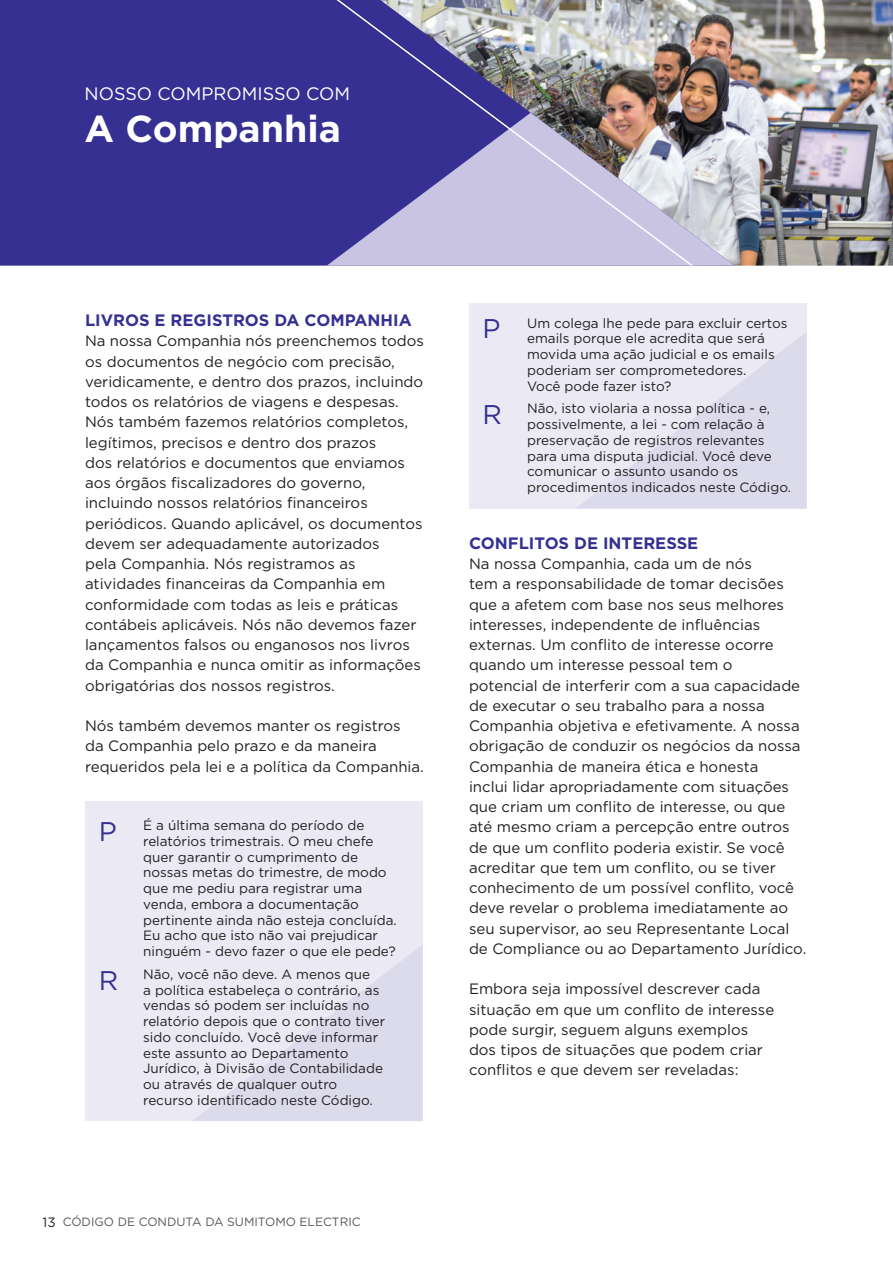
<style>
.page{position:relative;width:893px;height:1263px;background:#fff}
.page>*{position:absolute;margin:0;border:0;box-sizing:border-box;transform-origin:0 0}
.t1{font:700 37.5px "Gotham";color:#fff}
.t2{font:18px "Gotham";color:#fff}
.BLUE_HEADS{font:700 16.5px "Gotham";color:#353092}
.BODY{font:15px/20.2px "Gotham";color:#231f20}
.t3{font:13.5px/15.8px "Gotham";color:#231f20}
.t4{font:12px "Gotham";color:#57585a}
.s1{font-size:27px;color:#353092}
.s2{font-size:13.5px;color:#231f20}
</style>
<div class="page">
<img style="left:735px;top:0;width:158px;height:266px">
<svg style="left:0;top:0;width:735px;height:266px;background:#6863a1"></svg>
<div style="left:85px;top:802px;width:338px;height:319px;background:#ebeaf4"></div>
<svg style="left:193px;top:945px;width:229px;height:176px"></svg>
<div style="left:469px;top:303px;width:337px;height:205px;background:#ebeaf4"></div>
<svg style="left:575px;top:333px;width:231px;height:176px"></svg>
<p class="t2" style="left:85px;top:82px;width:267px">NOSSO COMPROMISSO COM</p>
<p class="t1" style="left:85px;top:104px;width:258px">A Companhia</p>
<p class="BLUE_HEADS" style="left:85px;top:309px;width:328px">LIVROS E REGISTROS DA COMPANHIA</p>
<p class="BODY" style="left:85px;top:331px;width:340px">Na nossa Companhia nós preenchemos todos os documentos de negócio com precisão, veridicamente, e dentro dos prazos, incluindo todos os relatórios de viagens e despesas.<br>Nós também fazemos relatórios completos, legítimos, precisos e dentro dos prazos<br>dos relatórios e documentos que enviamos aos órgãos fiscalizadores do governo, incluindo nossos relatórios financeiros periódicos. Quando aplicável, os documentos devem ser adequadamente autorizados<br>pela Companhia. Nós registramos as atividades financeiras da Companhia em conformidade com todas as leis e práticas contábeis aplicáveis. Nós não devemos fazer lançamentos falsos ou enganosos nos livros da Companhia e nunca omitir as informações obrigatórias dos nossos registros.</p>
<p class="BODY" style="left:85px;top:715px;width:340px">Nós também devemos manter os registros<br>da Companhia pelo prazo e da maneira requeridos pela lei e a política da Companhia.</p>
<p class="t3" style="left:143px;top:817px;width:255px;text-indent:-44px"><span class="s1">P</span> É a última semana do período de relatórios trimestrais. O meu chefe quer garantir o cumprimento de nossas metas do trimestre, de modo que me pediu para registrar uma venda, embora a documentação pertinente ainda não esteja concluída.<br>Eu acho que isto não vai prejudicar ninguém - devo fazer o que ele pede?</p>
<p class="t3" style="left:143px;top:966px;width:244px;text-indent:-44px"><span class="s1">R</span> Não, você não deve. A menos que<br>a política estabeleça o contrário, as vendas só podem ser incluídas no relatório depois que o contrato tiver sido concluído. Você deve informar este assunto ao Departamento Jurídico, à Divisão de Contabilidade ou através de qualquer outro recurso identificado neste Código.</p>
<p class="t4" style="left:43px;top:1214px;width:320px"><span class="s2">13</span> CÓDIGO DE CONDUTA DA SUMITOMO ELECTRIC</p>
<p class="t3" style="left:527px;top:315px;width:262px;text-indent:-44px"><span class="s1">P</span> Um colega lhe pede para excluir certos emails porque ele acredita que será movida uma ação judicial e os emails poderiam ser comprometedores.<br>Você pode fazer isto?</p>
<p class="t3" style="left:527px;top:400px;width:266px;text-indent:-44px"><span class="s1">R</span> Não, isto violaria a nossa política - e, possivelmente, a lei - com relação à preservação de registros relevantes para uma disputa judicial. Você deve comunicar o assunto usando os procedimentos indicados neste Código.</p>
<p class="BLUE_HEADS" style="left:469px;top:532px;width:231px">CONFLITOS DE INTERESSE</p>
<p class="BODY" style="left:469px;top:553px;width:339px">Na nossa Companhia, cada um de nós<br>tem a responsabilidade de tomar decisões que a afetem com base nos seus melhores interesses, independente de influências externas. Um conflito de interesse ocorre quando um interesse pessoal tem o<br>potencial de interferir com a sua capacidade de executar o seu trabalho para a nossa Companhia objetiva e efetivamente. A nossa obrigação de conduzir os negócios da nossa Companhia de maneira ética e honesta<br>inclui lidar apropriadamente com situações que criam um conflito de interesse, ou que até mesmo criam a percepção entre outros de que um conflito poderia existir. Se você acreditar que tem um conflito, ou se tiver conhecimento de um possível conflito, você deve revelar o problema imediatamente ao seu supervisor, ao seu Representante Local de Compliance ou ao Departamento Jurídico.</p>
<p class="BODY" style="left:469px;top:979px;width:307px">Embora seja impossível descrever cada situação em que um conflito de interesse pode surgir, seguem alguns exemplos dos tipos de situações que podem criar conflitos e que devem ser reveladas:</p>
</div>
